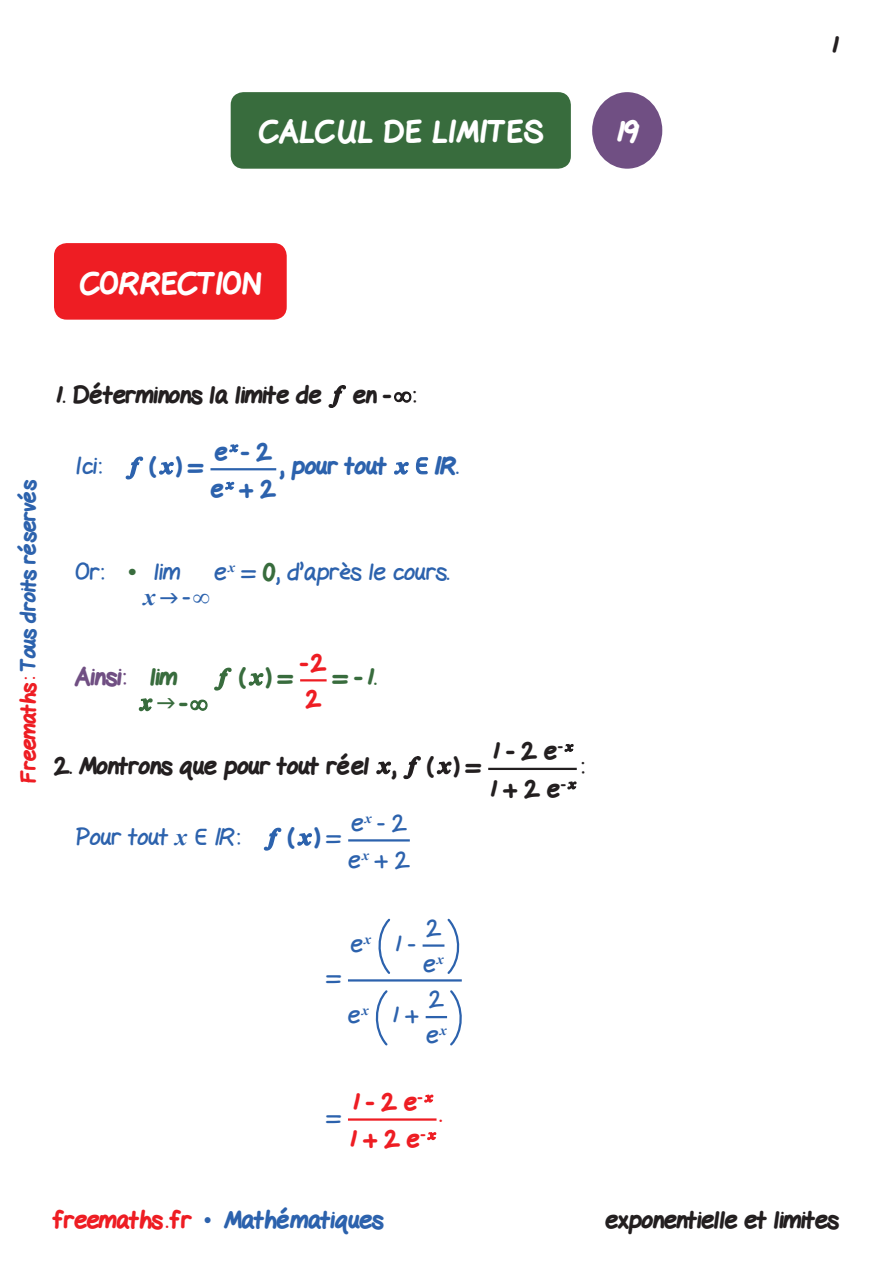
<style>
.page{position:relative;width:893px;height:1263px;background:#fff}
.page>*{position:absolute;margin:0;border:0;box-sizing:border-box;transform-origin:0 0}
.Correction{font:800 30px "Gel Pen";letter-spacing:.02em;color:#fff}
.Correction-2{font:800 30px "Gel Pen";color:#fff}
.Texte-Ennonce{font:800 24px "Gel Pen";color:#231f20}
.Texte-corr{font:24px "Gel Pen";color:#2c62ad}
.Texte-corr-2{font:800 24px "Gel Pen";color:#2c62ad}
.Texte{font:24px "Gel Pen";color:#2c62ad}
.Texte-2{font:800 24px "Gel Pen";color:#ee1d23}
.Texte-corr-3{font:800 24px "Gel Pen";color:#386c3d}
.Texte-3{font:800 24px "Gel Pen";color:#231f20}
.Texte-4{font:800 24px "Gel Pen";color:#2c62ad}
.Texte-corr-4{font:800 24px "Gel Pen";color:#704f83}
.Texte-5{font:italic 700 24px "Times New Roman";color:#2c62ad}
.Texte-6{font:800 24px "Gel Pen";color:#386c3d}
.Texte-corr-5{font:24px "Gel Pen";color:#ee1d23}
.t1{font:800 21px "Gel Pen";letter-spacing:-.01em;color:#2c62ad}
.s1{color:#ee1d23}
.s2{font-weight:800;color:#386c3d}
.s3{font-family:"Times New Roman";font-weight:700;color:#386c3d}
.s4{font-family:"Gel Pen";font-weight:400;font-style:normal}
.s5{font-family:"Times New Roman";font-weight:700;font-style:italic}
.s6{font-weight:400}
.s7{font-family:"Times New Roman";font-weight:400}
</style>
<div class="page">
<div style="left:54px;top:243px;width:233px;height:77px;background:#ee1d23;border-radius:13px"></div>
<div style="left:592px;top:92px;width:70px;height:77px;background:#704f83;border-radius:50%"></div>
<div style="left:231px;top:92px;width:340px;height:77px;background:#386c3d;border-radius:13px"></div>
<svg style="left:328px;top:385px;width:18px;height:23px"></svg>
<svg style="left:394px;top:391px;width:18px;height:12px"></svg>
<svg style="left:125px;top:456px;width:19px;height:24px"></svg>
<svg style="left:159px;top:461px;width:15px;height:14px"></svg>
<hr style="left:210px;top:468px;width:66px;height:2px;background:#2c62ad">
<svg style="left:229px;top:444px;width:10px;height:9px"></svg>
<svg style="left:225px;top:481px;width:10px;height:9px"></svg>
<svg style="left:394px;top:462px;width:15px;height:13px"></svg>
<svg style="left:416px;top:457px;width:13px;height:18px"></svg>
<svg style="left:190px;top:699px;width:18px;height:12px"></svg>
<svg style="left:214px;top:667px;width:18px;height:24px"></svg>
<svg style="left:248px;top:673px;width:16px;height:13px"></svg>
<hr style="left:300px;top:679px;width:27px;height:2px;background:#ee1d23">
<svg style="left:376px;top:761px;width:15px;height:14px"></svg>
<svg style="left:403px;top:756px;width:18px;height:24px"></svg>
<svg style="left:436px;top:761px;width:16px;height:14px"></svg>
<hr style="left:488px;top:768px;width:89px;height:2px;background:#231f20">
<svg style="left:564px;top:744px;width:10px;height:8px"></svg>
<svg style="left:567px;top:781px;width:10px;height:9px"></svg>
<svg style="left:263px;top:827px;width:19px;height:24px"></svg>
<svg style="left:297px;top:833px;width:15px;height:13px"></svg>
<hr style="left:348px;top:839px;width:62px;height:2px;background:#2c62ad">
<hr style="left:348px;top:979px;width:114px;height:2px;background:#2c62ad">
<svg style="left:378px;top:918px;width:13px;height:56px"></svg>
<hr style="left:423px;top:944px;width:21px;height:3px;background:#2c62ad">
<svg style="left:447px;top:918px;width:13px;height:56px"></svg>
<svg style="left:375px;top:990px;width:13px;height:56px"></svg>
<hr style="left:426px;top:1016px;width:21px;height:2px;background:#2c62ad">
<svg style="left:450px;top:990px;width:12px;height:56px"></svg>
<hr style="left:348px;top:1118px;width:88px;height:3px;background:#ee1d23">
<svg style="left:424px;top:1094px;width:10px;height:9px"></svg>
<svg style="left:427px;top:1132px;width:10px;height:9px"></svg>
<svg style="left:138px;top:698px;width:15px;height:14px"></svg>
<p class="Correction" style="left:258px;top:109px;width:286px">CALCUL DE LIMITES</p>
<p class="Correction" style="left:614px;top:109px;width:27px">19</p>
<p class="Texte-Ennonce" style="left:830px;top:26px;width:10px">1</p>
<p class="Correction-2" style="left:80px;top:260px;width:183px">CORRECTION</p>
<p class="t1" style="left:12px;top:783px;width:305px;rotate:-90deg"><span class="s1">Freemaths:</span> Tous droits réservés</p>
<p class="Texte-Ennonce" style="left:54px;top:376px;width:269px">1. Déterminons la limite de</p>
<p class="Texte-Ennonce" style="left:353px;top:376px;width:64px">en - :</p>
<p class="Texte-4" style="left:215px;top:433px;width:58px">e - 2</p>
<p class="Texte-4" style="left:211px;top:470px;width:67px">e + 2</p>
<p class="Texte-corr" style="left:75px;top:446px;width:28px">Ici:</p>
<p class="Texte-corr-2" style="left:149px;top:447px;width:56px">( ) =</p>
<p class="Texte-corr-2" style="left:279px;top:447px;width:109px">, pour tout</p>
<p class="Texte-corr-2" style="left:435px;top:447px;width:25px">¨.</p>
<p class="Texte-corr" style="left:214px;top:552px;width:236px">e<sup>x</sup> = <span class="s2">0</span>, d’après le cours.</p>
<p class="Texte-corr" style="left:75px;top:552px;width:63px">Or: <span class="s3">•</span></p>
<p class="Texte-corr" style="left:154px;top:552px;width:28px">lim</p>
<p class="Texte-5" style="left:144px;top:581px;width:68px">x <span class="s4">-</span>∞</p>
<p class="Texte-corr-4" style="left:75px;top:658px;width:52px">Ainsi:</p>
<p class="Texte-corr-3" style="left:150px;top:658px;width:29px">lim</p>
<p class="Texte-6" style="left:180px;top:684px;width:9px">-</p>
<p class="Texte-2" style="left:301px;top:644px;width:27px">-2</p>
<p class="Texte-2" style="left:306px;top:680px;width:17px">2</p>
<p class="Texte-corr-3" style="left:239px;top:658px;width:56px">( )=</p>
<p class="Texte-corr-3" style="left:334px;top:658px;width:44px">= -1.</p>
<p class="Texte-Ennonce" style="left:54px;top:747px;width:344px">2. Montrons que pour tout réel ,</p>
<p class="Texte-Ennonce" style="left:427px;top:747px;width:56px">( ) =</p>
<p class="Texte" style="left:351px;top:803px;width:57px">e<sup>x</sup> - 2</p>
<p class="Texte" style="left:348px;top:840px;width:63px">e<sup>x</sup> + 2</p>
<p class="Texte-corr" style="left:75px;top:817px;width:166px">Pour tout <span class="s5">x</span> ı ¨:</p>
<p class="Texte-corr-2" style="left:287px;top:818px;width:55px">( ) <span class="s6">=</span></p>
<p class="Texte-3" style="left:491px;top:732px;width:74px">1 - 2 e<sup>-</sup></p>
<p class="Texte-3" style="left:488px;top:770px;width:79px">1 + 2 e<sup>-</sup></p>
<p class="Texte-Ennonce" style="left:580px;top:747px;width:6px">:</p>
<p class="Texte-corr" style="left:327px;top:957px;width:15px">=</p>
<p class="Texte-corr" style="left:351px;top:924px;width:66px">e<sup>x</sup> 1 -</p>
<p class="Texte" style="left:426px;top:908px;width:16px">2</p>
<p class="Texte" style="left:423px;top:944px;width:22px">e<sup>x</sup></p>
<p class="Texte" style="left:429px;top:979px;width:16px">2</p>
<p class="Texte" style="left:426px;top:1015px;width:22px">e<sup>x</sup></p>
<p class="Texte-corr" style="left:348px;top:995px;width:72px">e<sup>x</sup> 1 +</p>
<p class="Texte-corr" style="left:327px;top:1097px;width:15px">=</p>
<p class="Texte-2" style="left:351px;top:1083px;width:74px">1 - 2 e<sup>-</sup></p>
<p class="Texte-2" style="left:348px;top:1120px;width:79px">1 + 2 e<sup>-</sup></p>
<p class="Texte-corr-5" style="left:439px;top:1094px;width:4px">.</p>
<p class="Texte-corr-2" style="left:54px;top:1201px;width:331px"><span class="s1">freemaths . fr</span> <span class="s7">•</span> Mathématiques</p>
<p class="Texte-Ennonce" style="left:606px;top:1201px;width:235px">exponentielle et limites</p>
</div>
